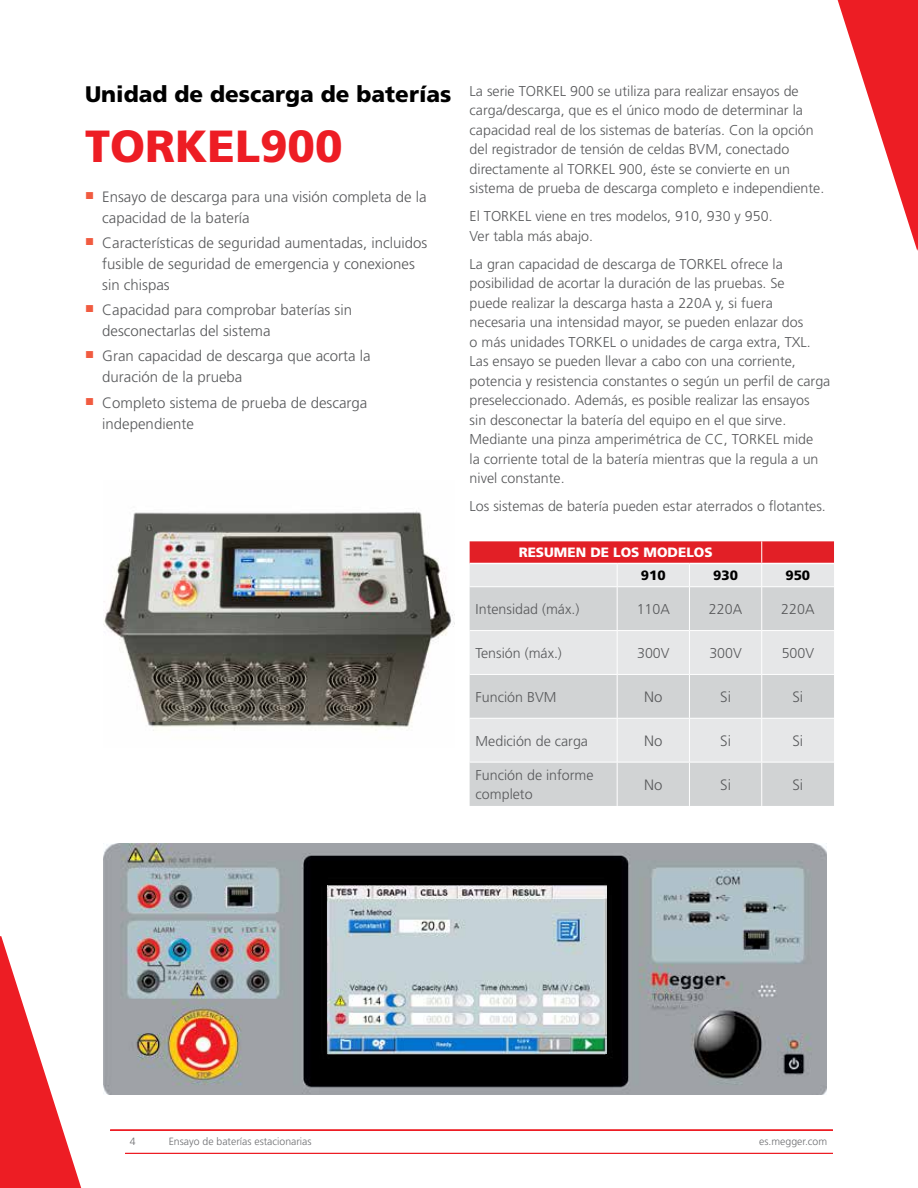
<style>
.page{position:relative;width:918px;height:1188px;background:#fff}
.page>*{position:absolute;margin:0;border:0;box-sizing:border-box;transform-origin:0 0}
.t1{font:900 45px "Frutiger LT Std";color:#ed1d24}
.t2{font:900 22.5px "Frutiger LT Std";color:#000}
.t3{font:300 15px/21px "Frutiger LT Std";color:#58595b}
.t4{font:300 14.25px/19.5px "Frutiger LT Std";color:#58595b}
.t5{font:900 13.5px "Frutiger LT Std";color:#fff}
.t6{font:900 13.5px "Frutiger LT Std";color:#000}
.t7{font:300 10.5px "Frutiger LT Std";color:#6d6e71}
</style>
<div class="page">
<svg style="left:470px;top:587px;width:364px;height:219px;background:#d9dbdc"></svg>
<svg style="left:470px;top:541px;width:364px;height:45px;background:#e4868a"></svg>
<hr style="left:617px;top:587px;width:1px;height:43px;background:#fff">
<hr style="left:689px;top:587px;width:1px;height:43px;background:#fff">
<hr style="left:761px;top:587px;width:1px;height:43px;background:#fff">
<hr style="left:470px;top:630px;width:147px;height:1px;background:#fff">
<hr style="left:617px;top:630px;width:72px;height:1px;background:#fff">
<hr style="left:617px;top:631px;width:1px;height:43px;background:#fff">
<hr style="left:689px;top:630px;width:73px;height:1px;background:#fff">
<hr style="left:689px;top:631px;width:1px;height:43px;background:#fff">
<hr style="left:762px;top:630px;width:72px;height:1px;background:#fff">
<hr style="left:761px;top:631px;width:1px;height:43px;background:#fff">
<hr style="left:470px;top:674px;width:147px;height:1px;background:#fff">
<hr style="left:617px;top:674px;width:72px;height:1px;background:#fff">
<hr style="left:617px;top:675px;width:1px;height:43px;background:#fff">
<hr style="left:689px;top:674px;width:73px;height:1px;background:#fff">
<hr style="left:689px;top:675px;width:1px;height:43px;background:#fff">
<hr style="left:762px;top:674px;width:72px;height:1px;background:#fff">
<hr style="left:761px;top:675px;width:1px;height:43px;background:#fff">
<hr style="left:470px;top:718px;width:147px;height:1px;background:#fff">
<hr style="left:617px;top:718px;width:72px;height:1px;background:#fff">
<hr style="left:617px;top:719px;width:1px;height:43px;background:#fff">
<hr style="left:689px;top:718px;width:73px;height:1px;background:#fff">
<hr style="left:689px;top:719px;width:1px;height:43px;background:#fff">
<hr style="left:762px;top:718px;width:72px;height:1px;background:#fff">
<hr style="left:761px;top:719px;width:1px;height:43px;background:#fff">
<hr style="left:470px;top:762px;width:147px;height:1px;background:#fff">
<hr style="left:617px;top:762px;width:72px;height:1px;background:#fff">
<hr style="left:617px;top:762px;width:1px;height:44px;background:#fff">
<hr style="left:689px;top:762px;width:73px;height:1px;background:#fff">
<hr style="left:689px;top:762px;width:1px;height:44px;background:#fff">
<hr style="left:762px;top:762px;width:72px;height:1px;background:#fff">
<hr style="left:761px;top:762px;width:1px;height:44px;background:#fff">
<hr style="left:470px;top:563px;width:147px;height:1px;background:#fff">
<hr style="left:617px;top:563px;width:72px;height:1px;background:#fff">
<hr style="left:689px;top:563px;width:73px;height:1px;background:#fff">
<hr style="left:762px;top:563px;width:72px;height:1px;background:#fff">
<img style="left:104px;top:511px;width:350px;height:220px">
<img style="left:104px;top:843px;width:722px;height:252px">
<img style="left:328px;top:886px;width:279px;height:167px">
<svg style="left:0;top:936px;width:82px;height:252px"></svg>
<svg style="left:838px;top:0;width:80px;height:251px"></svg>
<hr style="left:110px;top:1130px;width:723px;height:1px;background:#ed1d24">
<hr style="left:125px;top:1153px;width:708px;height:1px;background:#ed1d24">
<h2 class="t2" style="left:85px;top:80px;width:368px">Unidad de descarga de baterías</h2>
<h1 class="t1" style="left:85px;top:119px;width:259px">TORKEL900</h1>
<p class="t3" style="left:102px;top:186px;width:326px;text-indent:-17px"><sup>■</sup> Ensayo de descarga para una visión completa de la capacidad de la batería</p>
<p class="t3" style="left:102px;top:232px;width:327px;text-indent:-17px"><sup>■</sup> Características de seguridad aumentadas, incluidos fusible de seguridad de emergencia y conexiones sin chispas</p>
<p class="t3" style="left:102px;top:300px;width:251px;text-indent:-17px"><sup>■</sup> Capacidad para comprobar baterías sin desconectarlas del sistema</p>
<p class="t3" style="left:102px;top:346px;width:270px;text-indent:-17px"><sup>■</sup> Gran capacidad de descarga que acorta la duración de la prueba</p>
<p class="t3" style="left:102px;top:392px;width:267px;text-indent:-17px"><sup>■</sup> Completo sistema de prueba de descarga independiente</p>
<p class="t4" style="left:470px;top:81px;width:356px">La serie TORKEL 900 se utiliza para realizar ensayos de carga/descarga, que es el único modo de determinar la capacidad real de los sistemas de baterías. Con la opción del registrador de tensión de celdas BVM, conectado directamente al TORKEL 900, éste se convierte en un sistema de prueba de descarga completo e independiente.</p>
<p class="t4" style="left:470px;top:207px;width:305px">El TORKEL viene en tres modelos, 910, 930 y 950.<br>Ver tabla más abajo.</p>
<p class="t4" style="left:470px;top:254px;width:362px">La gran capacidad de descarga de TORKEL ofrece la posibilidad de acortar la duración de las pruebas. Se<br>puede realizar la descarga hasta a 220A y, si fuera necesaria una intensidad mayor, se pueden enlazar dos<br>o más unidades TORKEL o unidades de carga extra, TXL.<br>Las ensayo se pueden llevar a cabo con una corriente, potencia y resistencia constantes o según un perfil de carga preseleccionado. Además, es posible realizar las ensayos<br>sin desconectar la batería del equipo en el que sirve.<br>Mediante una pinza amperimétrica de CC, TORKEL mide<br>la corriente total de la batería mientras que la regula a un nivel constante.</p>
<p class="t4" style="left:470px;top:497px;width:358px">Los sistemas de batería pueden estar aterrados o flotantes.</p>
<p class="t5" style="left:519px;top:545px;width:195px">RESUMEN DE LOS MODELOS</p>
<p class="t6" style="left:641px;top:567px;width:26px">910</p>
<p class="t6" style="left:713px;top:567px;width:26px">930</p>
<p class="t6" style="left:785px;top:567px;width:26px">950</p>
<p class="t4" style="left:476px;top:600px;width:105px">Intensidad (máx.)</p>
<p class="t4" style="left:637px;top:600px;width:35px">110A</p>
<p class="t4" style="left:709px;top:600px;width:35px">220A</p>
<p class="t4" style="left:781px;top:600px;width:35px">220A</p>
<p class="t4" style="left:476px;top:643px;width:88px">Tensión (máx.)</p>
<p class="t4" style="left:637px;top:643px;width:34px">300V</p>
<p class="t4" style="left:709px;top:643px;width:34px">300V</p>
<p class="t4" style="left:782px;top:643px;width:34px">500V</p>
<p class="t4" style="left:476px;top:687px;width:82px">Función BVM</p>
<p class="t3" style="left:644px;top:687px;width:20px">No</p>
<p class="t3" style="left:720px;top:687px;width:12px">Si</p>
<p class="t3" style="left:792px;top:687px;width:12px">Si</p>
<p class="t4" style="left:476px;top:731px;width:114px">Medición de carga</p>
<p class="t3" style="left:644px;top:730px;width:20px">No</p>
<p class="t3" style="left:720px;top:730px;width:12px">Si</p>
<p class="t3" style="left:792px;top:730px;width:12px">Si</p>
<p class="t4" style="left:476px;top:765px;width:119px">Función de informe completo</p>
<p class="t3" style="left:644px;top:774px;width:20px">No</p>
<p class="t3" style="left:720px;top:774px;width:12px">Si</p>
<p class="t3" style="left:792px;top:774px;width:12px">Si</p>
<p class="t7" style="left:130px;top:1136px;width:7px">4</p>
<p class="t7" style="left:169px;top:1136px;width:144px">Ensayo de baterías estacionarias</p>
<p class="t7" style="left:759px;top:1136px;width:69px">es.megger.com</p>
</div>
